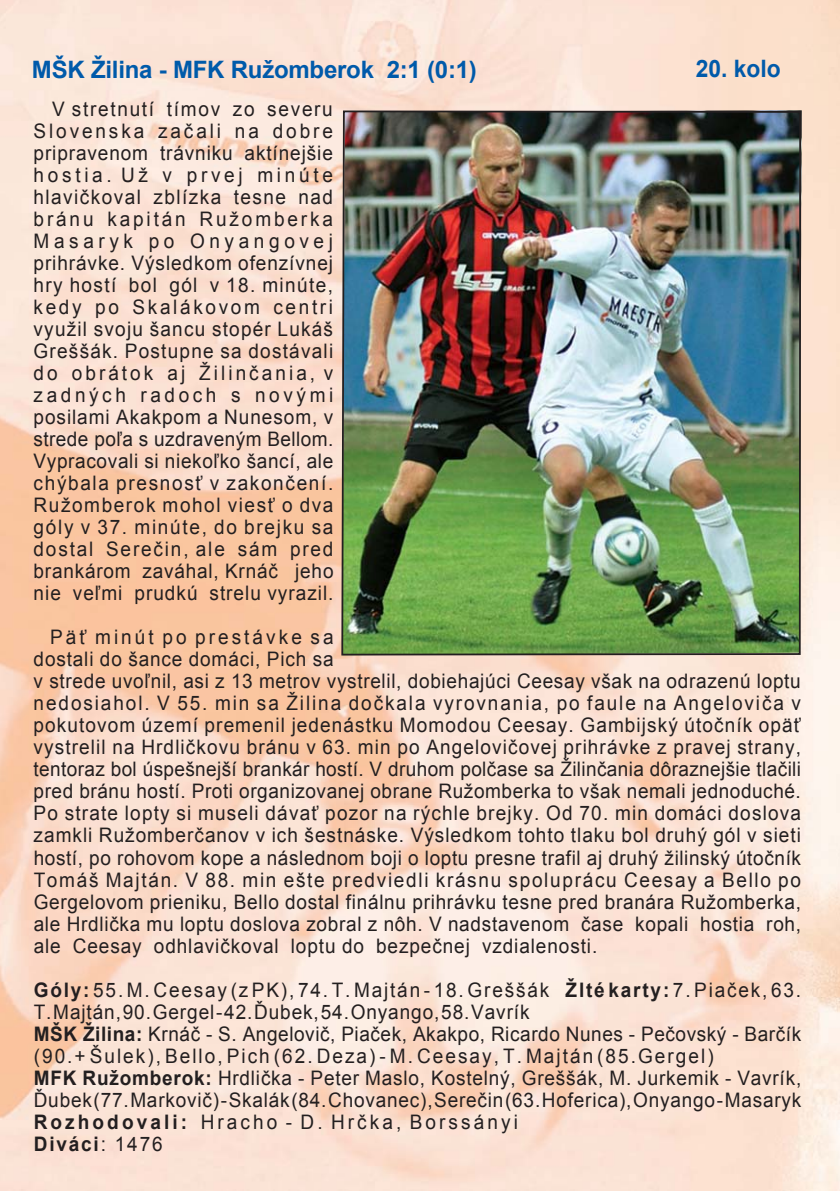
<style>
.page{position:relative;width:840px;height:1191px;background:#fff}
.page>*{position:absolute;margin:0;border:0;box-sizing:border-box;transform-origin:0 0}
.t1{font:24px "Arial Bold MT.Win East European";letter-spacing:-.01em;color:#005aaa}
.t2{font:24px "Arial Bold MT.Win East European";letter-spacing:-.01em;color:#005aaa;scale:.95 1}
.t3{font:20px/22px "Arial MT.Win East European";letter-spacing:.045em;color:#231f20;scale:.95 1}
.t4{font:20px "Arial Bold MT.Win East European";letter-spacing:.095em;color:#231f20;scale:.95 1}
.s1{font-family:"Arial Bold MT.Win East European"}
.s2{font-family:"Arial MT.Win East European"}
</style>
<div class="page">
<img style="left:0;top:0;width:839px;height:1191px">
<img style="left:340px;top:110px;width:461px;height:546px">
<p class="t1" style="left:32px;top:56px;width:446px">MŠK Žilina - MFK Ružomberok 2:1 (0:1)</p>
<p class="t2" style="left:695px;top:56px;width:91px">20. kolo</p>
<p class="t3" style="left:34px;top:98px;width:317px;text-align:justify;text-indent:18px">V stretnutí tímov zo severu Slovenska začali na dobre pripravenom trávniku aktínejšie hostia. Už v prvej minúte hlavičkoval zblízka tesne nad bránu kapitán Ružomberka Masaryk po Onyangovej prihrávke. Výsledkom ofenzívnej hry hostí bol gól v 18. minúte, kedy po Skalákovom centri využil svoju šancu stopér Lukáš Greššák. Postupne sa dostávali do obrátok aj Žilinčania, v zadných radoch s novými posilami Akakpom a Nunesom, v strede poľa s uzdraveným Bellom.<br>Vypracovali si niekoľko šancí, ale chýbala presnosť v zakončení.<br>Ružomberok mohol viesť o dva góly v 37. minúte, do brejku sa dostal Serečin, ale sám pred brankárom zaváhal, Krnáč jeho nie veľmi prudkú strelu vyrazil.</p>
<p class="t3" style="left:34px;top:626px;width:809px;text-indent:16px">Päť minút po prestávke sa<br>dostali do šance domáci, Pich sa<br>v strede uvoľnil, asi z 13 metrov vystrelil, dobiehajúci Ceesay však na odrazenú loptu nedosiahol. V 55. min sa Žilina dočkala vyrovnania, po faule na Angeloviča v pokutovom území premenil jedenástku Momodou Ceesay. Gambijský útočník opäť vystrelil na Hrdličkovu bránu v 63. min po Angelovičovej prihrávke z pravej strany, tentoraz bol úspešnejší brankár hostí. V druhom polčase sa Žilinčania dôraznejšie tlačili pred bránu hostí. Proti organizovanej obrane Ružomberka to však nemali jednoduché.<br>Po strate lopty si museli dávať pozor na rýchle brejky. Od 70. min domáci doslova zamkli Ružomberčanov v ich šestnáske. Výsledkom tohto tlaku bol druhý gól v sieti hostí, po rohovom kope a následnom boji o loptu presne trafil aj druhý žilinský útočník Tomáš Majtán. V 88. min ešte predviedli krásnu spoluprácu Ceesay a Bello po Gergelovom prieniku, Bello dostal finálnu prihrávku tesne pred branára Ružomberka, ale Hrdlička mu loptu doslova zobral z nôh. V nadstavenom čase kopali hostia roh, ale Ceesay odhlavičkoval loptu do bezpečnej vzdialenosti.</p>
<p class="t3" style="left:34px;top:978px;width:809px"><span class="s1">Góly:</span> 55. M. Ceesay (z PK), 74. T. Majtán - 18. Greššák <span class="s1">Žlté karty:</span> 7. Piaček, 63.<br>T. Majtán, 90. Gergel - 42. Ďubek, 54. Onyango, 58. Vavrík<br><span class="s1">MŠK Žilina:</span> Krnáč - S. Angelovič, Piaček, Akakpo, Ricardo Nunes - Pečovský - Barčík (90.+ Šulek), Bello, Pich (62. Deza) - M. Ceesay, T. Majtán (85.Gergel)<br><span class="s1">MFK Ružomberok:</span> Hrdlička - Peter Maslo, Kostelný, Greššák, M. Jurkemik - Vavrík, Ďubek (77. Markovič) - Skalák (84. Chovanec), Serečin (63. Hoferica), Onyango - Masaryk <span class="s1">Rozhodovali:</span> Hracho - D. Hrčka, Borssányi</p>
<p class="t4" style="left:34px;top:1132px;width:137px">Diváci<span class="s2">: 1476</span></p>
</div>
